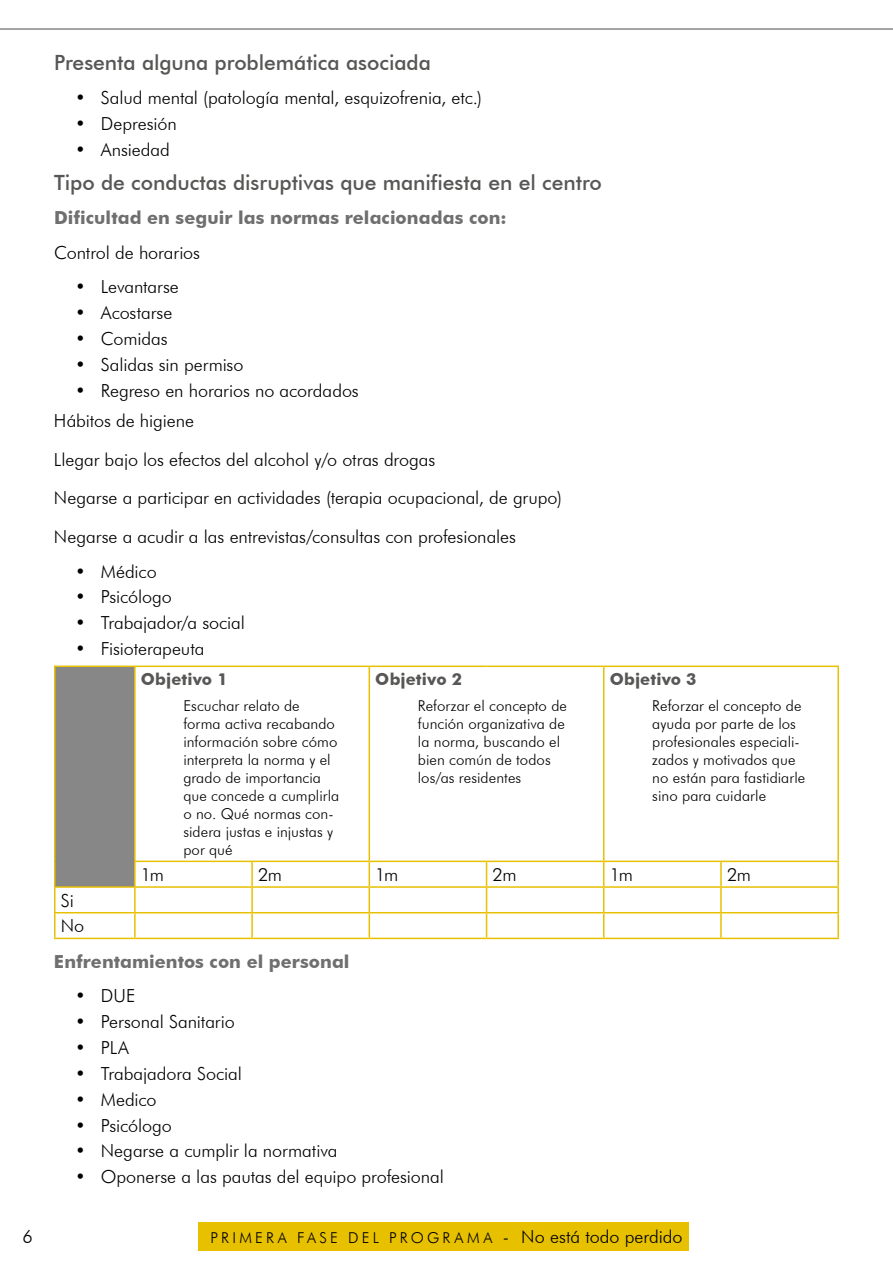
<style>
.page{position:relative;width:893px;height:1263px;background:#fff}
.page>*{position:absolute;margin:0;border:0;box-sizing:border-box;transform-origin:0 0}
.t1{font:500 21px "Futura BT";letter-spacing:-.005em;color:#575756}
.t2{font:300 18px/38.7px "Futura BT";letter-spacing:-.005em;color:#000}
.t3{font:700 18px "Futura BT";letter-spacing:.005em;color:#706f6f}
.t4{font:700 16.5px "Futura BT";letter-spacing:.005em;color:#575756}
.t5{font:300 15px/18px "Futura BT";letter-spacing:.005em;color:#000}
.t6{font:300 15px "Futura BT";letter-spacing:.215em;color:#000}
.s1{font-size:18px}
</style>
<div class="page">
<div style="left:199px;top:1222px;width:490px;height:29px;background:#e7c000"></div>
<hr style="left:0;top:28px;width:893px;height:2px;background:#878787">
<div style="left:55px;top:666px;width:80px;height:221px;background:#878787"></div>
<hr style="left:54px;top:665px;width:81px;height:2px;background:#e7c000">
<hr style="left:54px;top:667px;width:2px;height:194px;background:#e7c000">
<hr style="left:135px;top:665px;width:117px;height:2px;background:#e7c000">
<hr style="left:134px;top:667px;width:2px;height:194px;background:#e7c000">
<hr style="left:252px;top:665px;width:117px;height:2px;background:#e7c000">
<hr style="left:369px;top:665px;width:118px;height:2px;background:#e7c000">
<hr style="left:369px;top:667px;width:1px;height:194px;background:#e7c000">
<hr style="left:487px;top:665px;width:117px;height:2px;background:#e7c000">
<hr style="left:604px;top:665px;width:117px;height:2px;background:#e7c000">
<hr style="left:603px;top:667px;width:1px;height:194px;background:#e7c000">
<hr style="left:721px;top:665px;width:118px;height:2px;background:#e7c000">
<hr style="left:837px;top:667px;width:2px;height:194px;background:#e7c000">
<hr style="left:54px;top:861px;width:2px;height:25px;background:#e7c000">
<hr style="left:134px;top:861px;width:118px;height:1px;background:#e7c000">
<hr style="left:134px;top:862px;width:2px;height:24px;background:#e7c000">
<hr style="left:252px;top:861px;width:117px;height:1px;background:#e7c000">
<hr style="left:251px;top:862px;width:2px;height:24px;background:#e7c000">
<hr style="left:369px;top:861px;width:118px;height:1px;background:#e7c000">
<hr style="left:487px;top:861px;width:117px;height:1px;background:#e7c000">
<hr style="left:604px;top:861px;width:117px;height:1px;background:#e7c000">
<hr style="left:721px;top:861px;width:118px;height:1px;background:#e7c000">
<hr style="left:720px;top:862px;width:2px;height:24px;background:#e7c000">
<hr style="left:837px;top:862px;width:2px;height:24px;background:#e7c000">
<hr style="left:54px;top:886px;width:81px;height:2px;background:#e7c000">
<hr style="left:54px;top:888px;width:2px;height:24px;background:#e7c000">
<hr style="left:135px;top:886px;width:117px;height:2px;background:#e7c000">
<hr style="left:134px;top:888px;width:2px;height:24px;background:#e7c000">
<hr style="left:252px;top:886px;width:117px;height:2px;background:#e7c000">
<hr style="left:251px;top:888px;width:2px;height:24px;background:#e7c000">
<hr style="left:369px;top:886px;width:118px;height:2px;background:#e7c000">
<hr style="left:487px;top:886px;width:117px;height:2px;background:#e7c000">
<hr style="left:604px;top:886px;width:117px;height:2px;background:#e7c000">
<hr style="left:721px;top:886px;width:118px;height:2px;background:#e7c000">
<hr style="left:720px;top:888px;width:2px;height:24px;background:#e7c000">
<hr style="left:837px;top:888px;width:2px;height:24px;background:#e7c000">
<hr style="left:54px;top:912px;width:81px;height:1px;background:#e7c000">
<hr style="left:54px;top:913px;width:2px;height:25px;background:#e7c000">
<hr style="left:135px;top:912px;width:117px;height:1px;background:#e7c000">
<hr style="left:134px;top:913px;width:2px;height:25px;background:#e7c000">
<hr style="left:252px;top:912px;width:117px;height:1px;background:#e7c000">
<hr style="left:251px;top:913px;width:2px;height:25px;background:#e7c000">
<hr style="left:369px;top:912px;width:118px;height:1px;background:#e7c000">
<svg style="left:369px;top:862px;width:1px;height:76px"></svg>
<hr style="left:487px;top:912px;width:117px;height:1px;background:#e7c000">
<svg style="left:486px;top:862px;width:1px;height:76px"></svg>
<hr style="left:604px;top:912px;width:117px;height:1px;background:#e7c000">
<svg style="left:603px;top:862px;width:1px;height:76px"></svg>
<hr style="left:721px;top:912px;width:118px;height:1px;background:#e7c000">
<hr style="left:720px;top:913px;width:2px;height:25px;background:#e7c000">
<hr style="left:837px;top:913px;width:2px;height:25px;background:#e7c000">
<hr style="left:54px;top:938px;width:81px;height:1px;background:#e7c000">
<hr style="left:135px;top:938px;width:117px;height:1px;background:#e7c000">
<hr style="left:252px;top:938px;width:117px;height:1px;background:#e7c000">
<hr style="left:369px;top:938px;width:118px;height:1px;background:#e7c000">
<hr style="left:487px;top:938px;width:117px;height:1px;background:#e7c000">
<hr style="left:604px;top:938px;width:117px;height:1px;background:#e7c000">
<hr style="left:721px;top:938px;width:118px;height:1px;background:#e7c000">
<p class="t1" style="left:54px;top:50px;width:379px">Presenta alguna problemática asociada</p>
<p class="t2" style="left:75px;top:78px;width:408px">• Salud mental (patología mental, esquizofrenia, etc.)</p>
<p class="t2" style="left:75px;top:104px;width:103px">• Depresión</p>
<p class="t2" style="left:75px;top:130px;width:96px">• Ansiedad</p>
<p class="t1" style="left:54px;top:170px;width:549px">Tipo de conductas disruptivas que manifiesta en el centro</p>
<p class="t3" style="left:54px;top:207px;width:454px">Dificultad en seguir las normas relacionadas con:</p>
<p class="t2" style="left:54px;top:233px;width:148px">Control de horarios</p>
<p class="t2" style="left:75px;top:267px;width:105px">• Levantarse</p>
<p class="t2" style="left:75px;top:293px;width:99px">• Acostarse</p>
<p class="t2" style="left:75px;top:319px;width:94px">• Comidas</p>
<p class="t2" style="left:75px;top:345px;width:170px">• Salidas sin permiso</p>
<p class="t2" style="left:54px;top:375px;width:306px;line-height:30.2px;text-indent:21px">• Regreso en horarios no acordados<br>Hábitos de higiene</p>
<p class="t2" style="left:54px;top:440px;width:510px">Llegar bajo los efectos del alcohol y/o otras drogas<br>Negarse a participar en actividades (terapia ocupacional, de grupo)<br>Negarse a acudir a las entrevistas/consultas con profesionales</p>
<p class="t2" style="left:75px;top:552px;width:83px">• Médico</p>
<p class="t2" style="left:75px;top:577px;width:98px">• Psicólogo</p>
<p class="t2" style="left:75px;top:603px;width:171px">• Trabajador/a social</p>
<p class="t2" style="left:75px;top:629px;width:131px">• Fisioterapeuta</p>
<p class="t4" style="left:141px;top:669px;width:88px">Objetivo 1</p>
<p class="t5" style="left:183px;top:697px;width:158px">Escuchar relato de forma activa recabando información sobre cómo interpreta la norma y el grado de importancia que concede a cumplirla o no. Qué normas con&shy;sidera justas e injustas y por qué</p>
<p class="t4" style="left:375px;top:669px;width:88px">Objetivo 2</p>
<p class="t5" style="left:418px;top:697px;width:151px">Reforzar el concepto de función organizativa de la norma, buscando el bien común de todos los/as residentes</p>
<p class="t4" style="left:610px;top:669px;width:88px">Objetivo 3</p>
<p class="t5" style="left:652px;top:697px;width:155px">Reforzar el concepto de ayuda por parte de los profesionales especiali&shy;zados y motivados que no están para fastidiarle sino para cuidarle</p>
<p class="t2" style="left:141px;top:855px;width:25px">1m</p>
<p class="t2" style="left:258px;top:855px;width:25px">2m</p>
<p class="t2" style="left:375px;top:855px;width:25px">1m</p>
<p class="t2" style="left:492px;top:855px;width:25px">2m</p>
<p class="t2" style="left:610px;top:855px;width:25px">1m</p>
<p class="t2" style="left:727px;top:855px;width:25px">2m</p>
<p class="t2" style="left:61px;top:887px;width:25px;line-height:25.7px">Si<br>No</p>
<p class="t3" style="left:54px;top:950px;width:297px">Enfrentamientos con el personal</p>
<p class="t2" style="left:75px;top:976px;width:62px">• DUE</p>
<p class="t2" style="left:75px;top:1002px;width:161px">• Personal Sanitario</p>
<p class="t2" style="left:75px;top:1028px;width:55px">• PLA</p>
<p class="t2" style="left:75px;top:1054px;width:168px">• Trabajadora Social</p>
<p class="t2" style="left:75px;top:1080px;width:83px">• Medico</p>
<p class="t2" style="left:75px;top:1106px;width:98px">• Psicólogo</p>
<p class="t2" style="left:75px;top:1131px;width:264px">• Negarse a cumplir la normativa</p>
<p class="t2" style="left:75px;top:1157px;width:370px">• Oponerse a las pautas del equipo profesional</p>
<p class="t2" style="left:22px;top:1217px;width:12px">6</p>
<p class="t6" style="left:211px;top:1228px;width:473px">PRIMERA FASE DEL PROGRAMA <span class="s1">- No está todo perdido</span></p>
</div>
